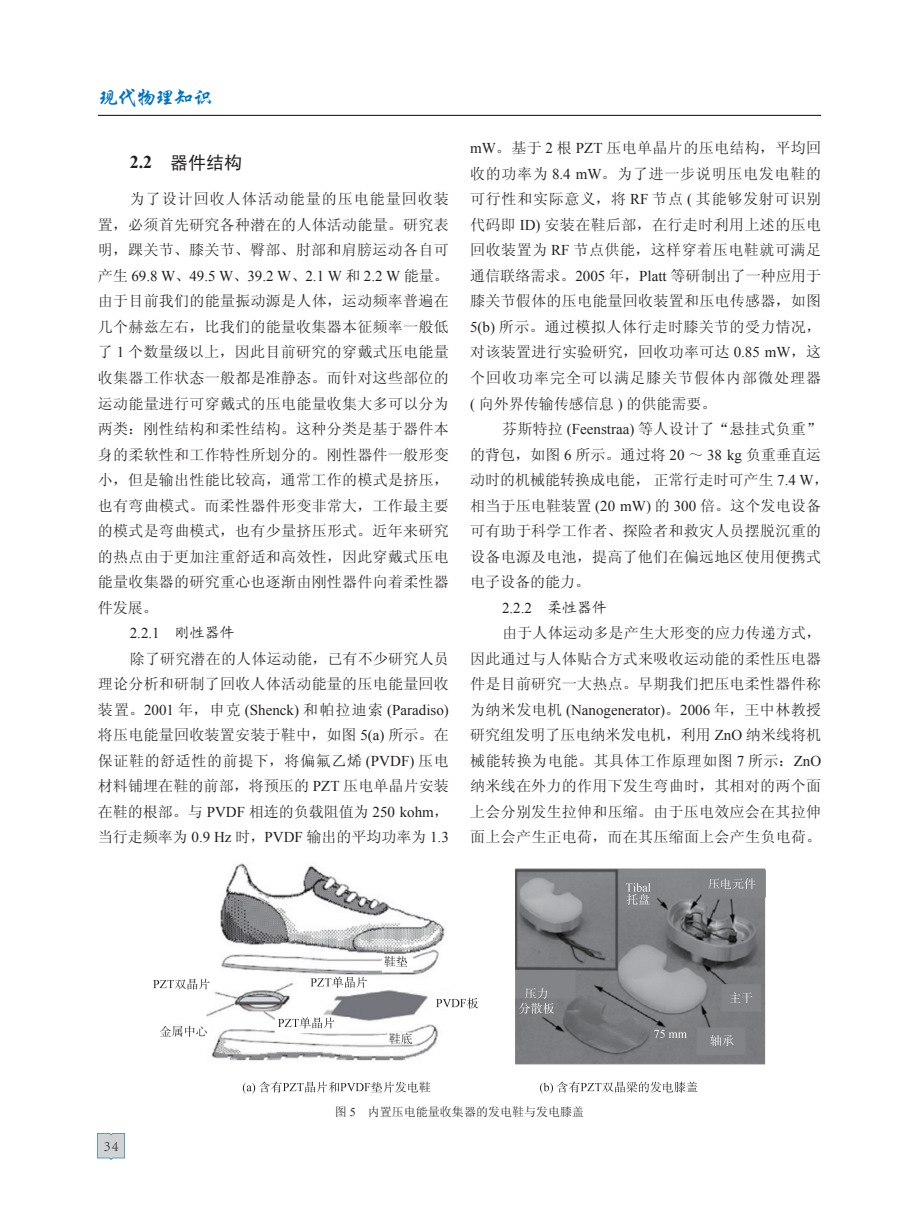
<style>
.page{position:relative;width:919px;height:1217px;background:#fff}
.page>*{position:absolute;margin:0;border:0;box-sizing:border-box;transform-origin:0 0}
.t1{font:21px "FZXKK GBK1 0";letter-spacing:-.1em;color:#0072bc}
.t2{font:18px "Sim Hei";color:#231f20}
.t3{font:15px "Sim Sun";letter-spacing:.02em;color:#231f20}
.t4{font:15px "Times New Roman";color:#231f20}
.t5{font:15px "Sim Sun";color:#231f20}
.t6{font:15px "Sim Sun";letter-spacing:.05em;color:#231f20}
.t7{font:15px "Sim Sun";letter-spacing:.065em;color:#231f20}
.t8{font:15px "Sim Sun";letter-spacing:.04em;color:#231f20}
.t9{font:300 15px "Adobe Song Std";color:#231f20}
.t10{font:12px "Sim Sun";color:#231f20}
.s1{font-family:"Times New Roman";font-weight:700}
.s2{font-family:"Sim Sun"}
.s3{font-family:"Times New Roman"}
.s4{font-family:"Kai Ti GB2312"}
</style>
<div class="page">
<hr style="left:98px;top:115px;width:723px;height:1px;background:#231f20">
<img style="left:98px;top:1133px;width:27px;height:26px">
<img style="left:153px;top:863px;width:612px;height:231px">
<h1 class="t1" style="left:98px;top:87px;width:117px">现代物理知识</h1>
<p class="t2" style="left:130px;top:153px;width:114px"><span class="s1">2.2</span> 器件结构</p>
<p class="t7" style="left:130px;top:191px;width:320px">为了设计回收人体活动能量的压电能量回收装</p>
<p class="t3" style="left:98px;top:217px;width:352px">置，必须首先研究各种潜在的人体活动能量。研究表</p>
<p class="t3" style="left:98px;top:242px;width:352px">明，踝关节、膝关节、臀部、肘部和肩膀运动各自可</p>
<p class="t4" style="left:98px;top:266px;width:352px"><span class="s2">产生</span> 69.8 W<span class="s2">、</span>49.5 W<span class="s2">、</span>39.2 W<span class="s2">、</span>2.1 W <span class="s2">和</span> 2.2 W <span class="s2">能量。</span></p>
<p class="t3" style="left:98px;top:293px;width:352px">由于目前我们的能量振动源是人体，运动频率普遍在</p>
<p class="t3" style="left:98px;top:319px;width:352px">几个赫兹左右，比我们的能量收集器本征频率一般低</p>
<p class="t3" style="left:98px;top:344px;width:352px">了 <span class="s3">1</span> 个数量级以上，因此目前研究的穿戴式压电能量</p>
<p class="t3" style="left:98px;top:370px;width:352px">收集器工作状态一般都是准静态。而针对这些部位的</p>
<p class="t3" style="left:98px;top:395px;width:352px">运动能量进行可穿戴式的压电能量收集大多可以分为</p>
<p class="t3" style="left:98px;top:421px;width:352px">两类：刚性结构和柔性结构。这种分类是基于器件本</p>
<p class="t3" style="left:98px;top:446px;width:352px">身的柔软性和工作特性所划分的。刚性器件一般形变</p>
<p class="t3" style="left:98px;top:472px;width:352px">小，但是输出性能比较高，通常工作的模式是挤压，</p>
<p class="t3" style="left:98px;top:497px;width:352px">也有弯曲模式。而柔性器件形变非常大，工作最主要</p>
<p class="t3" style="left:98px;top:523px;width:352px">的模式是弯曲模式，也有少量挤压形式。近年来研究</p>
<p class="t3" style="left:98px;top:548px;width:352px">的热点由于更加注重舒适和高效性，因此穿戴式压电</p>
<p class="t3" style="left:98px;top:574px;width:352px">能量收集器的研究重心也逐渐由刚性器件向着柔性器</p>
<p class="t3" style="left:98px;top:599px;width:61px">件发展。</p>
<p class="t4" style="left:130px;top:623px;width:106px">2.2.1 <span class="s4">刚性器件</span></p>
<p class="t3" style="left:130px;top:650px;width:320px">除了研究潜在的人体运动能，已有不少研究人员</p>
<p class="t3" style="left:98px;top:676px;width:352px">理论分析和研制了回收人体活动能量的压电能量回收</p>
<p class="t4" style="left:98px;top:699px;width:352px"><span class="s2">装置。</span>2001 <span class="s2">年，申克</span> (Shenck) <span class="s2">和帕拉迪索</span> (Paradiso)</p>
<p class="t3" style="left:98px;top:727px;width:352px">将压电能量回收装置安装于鞋中，如图 <span class="s3">5(a)</span> 所示。在</p>
<p class="t8" style="left:98px;top:752px;width:352px">保证鞋的舒适性的前提下，将偏氟乙烯 <span class="s3">(PVDF)</span> 压电</p>
<p class="t3" style="left:98px;top:778px;width:352px">材料铺埋在鞋的前部，将预压的 <span class="s3">PZT</span> 压电单晶片安装</p>
<p class="t5" style="left:98px;top:803px;width:352px">在鞋的根部。与 <span class="s3">PVDF</span> 相连的负载阻值为 <span class="s3">250 kohm</span>，</p>
<p class="t5" style="left:98px;top:829px;width:352px">当行走频率为 <span class="s3">0.9 Hz</span> 时，<span class="s3">PVDF</span> 输出的平均功率为 <span class="s3">1.3</span></p>
<p class="t3" style="left:470px;top:140px;width:352px"><span class="s3">mW</span>。基于 <span class="s3">2</span> 根 <span class="s3">PZT</span> 压电单晶片的压电结构，平均回</p>
<p class="t6" style="left:470px;top:166px;width:352px">收的功率为 <span class="s3">8.4 mW</span>。为了进一步说明压电发电鞋的</p>
<p class="t6" style="left:470px;top:191px;width:352px">可行性和实际意义，将 <span class="s3">RF</span> 节点 <span class="s3">(</span> 其能够发射可识别</p>
<p class="t3" style="left:470px;top:217px;width:352px">代码即 <span class="s3">ID)</span> 安装在鞋后部，在行走时利用上述的压电</p>
<p class="t3" style="left:470px;top:242px;width:352px">回收装置为 <span class="s3">RF</span> 节点供能，这样穿着压电鞋就可满足</p>
<p class="t3" style="left:470px;top:268px;width:352px">通信联络需求。<span class="s3">2005</span> 年，<span class="s3">Platt</span> 等研制出了一种应用于</p>
<p class="t3" style="left:470px;top:293px;width:352px">膝关节假体的压电能量回收装置和压电传感器，如图</p>
<p class="t3" style="left:470px;top:319px;width:352px"><span class="s3">5(b)</span> 所示。通过模拟人体行走时膝关节的受力情况，</p>
<p class="t3" style="left:470px;top:344px;width:352px">对该装置进行实验研究，回收功率可达 <span class="s3">0.85 mW</span>，这</p>
<p class="t7" style="left:470px;top:370px;width:352px">个回收功率完全可以满足膝关节假体内部微处理器</p>
<p class="t5" style="left:470px;top:395px;width:248px"><span class="s3">(</span> 向外界传输传感信息 <span class="s3">)</span> 的供能需要。</p>
<p class="t3" style="left:502px;top:421px;width:320px">芬斯特拉 <span class="s3">(Feenstraa)</span> 等人设计了“悬挂式负重”</p>
<p class="t3" style="left:470px;top:446px;width:352px">的背包，如图 <span class="s3">6</span> 所示。通过将 <span class="s3">20</span> ～ <span class="s3">38 kg</span> 负重垂直运</p>
<p class="t5" style="left:470px;top:472px;width:360px">动时的机械能转换成电能，正常行走时可产生 <span class="s3">7.4 W</span>，</p>
<p class="t3" style="left:470px;top:497px;width:352px">相当于压电鞋装置 <span class="s3">(20 mW)</span> 的 <span class="s3">300</span> 倍。这个发电设备</p>
<p class="t3" style="left:470px;top:523px;width:352px">可有助于科学工作者、探险者和救灾人员摆脱沉重的</p>
<p class="t3" style="left:470px;top:548px;width:352px">设备电源及电池，提高了他们在偏远地区使用便携式</p>
<p class="t5" style="left:470px;top:574px;width:121px">电子设备的能力。</p>
<p class="t4" style="left:502px;top:597px;width:106px">2.2.2 <span class="s4">柔性器件</span></p>
<p class="t3" style="left:502px;top:625px;width:320px">由于人体运动多是产生大形变的应力传递方式，</p>
<p class="t3" style="left:470px;top:650px;width:352px">因此通过与人体贴合方式来吸收运动能的柔性压电器</p>
<p class="t3" style="left:470px;top:676px;width:352px">件是目前研究一大热点。早期我们把压电柔性器件称</p>
<p class="t4" style="left:470px;top:699px;width:352px"><span class="s2">为纳米发电机</span> (Nanogenerator)<span class="s2">。</span>2006 <span class="s2">年，王中林教授</span></p>
<p class="t3" style="left:470px;top:727px;width:352px">研究组发明了压电纳米发电机，利用 <span class="s3">ZnO</span> 纳米线将机</p>
<p class="t3" style="left:470px;top:752px;width:352px">械能转换为电能。其具体工作原理如图 <span class="s3">7</span> 所示：<span class="s3">ZnO</span></p>
<p class="t3" style="left:470px;top:778px;width:352px">纳米线在外力的作用下发生弯曲时，其相对的两个面</p>
<p class="t3" style="left:470px;top:803px;width:352px">上会分别发生拉伸和压缩。由于压电效应会在其拉伸</p>
<p class="t3" style="left:470px;top:829px;width:352px">面上会产生正电荷，而在其压缩面上会产生负电荷。</p>
<p class="t9" style="left:104px;top:1136px;width:16px">34</p>
<p class="t10" style="left:335px;top:1105px;width:250px">图 <span class="s3">5</span> 内置压电能量收集器的发电鞋与发电膝盖</p>
</div>
